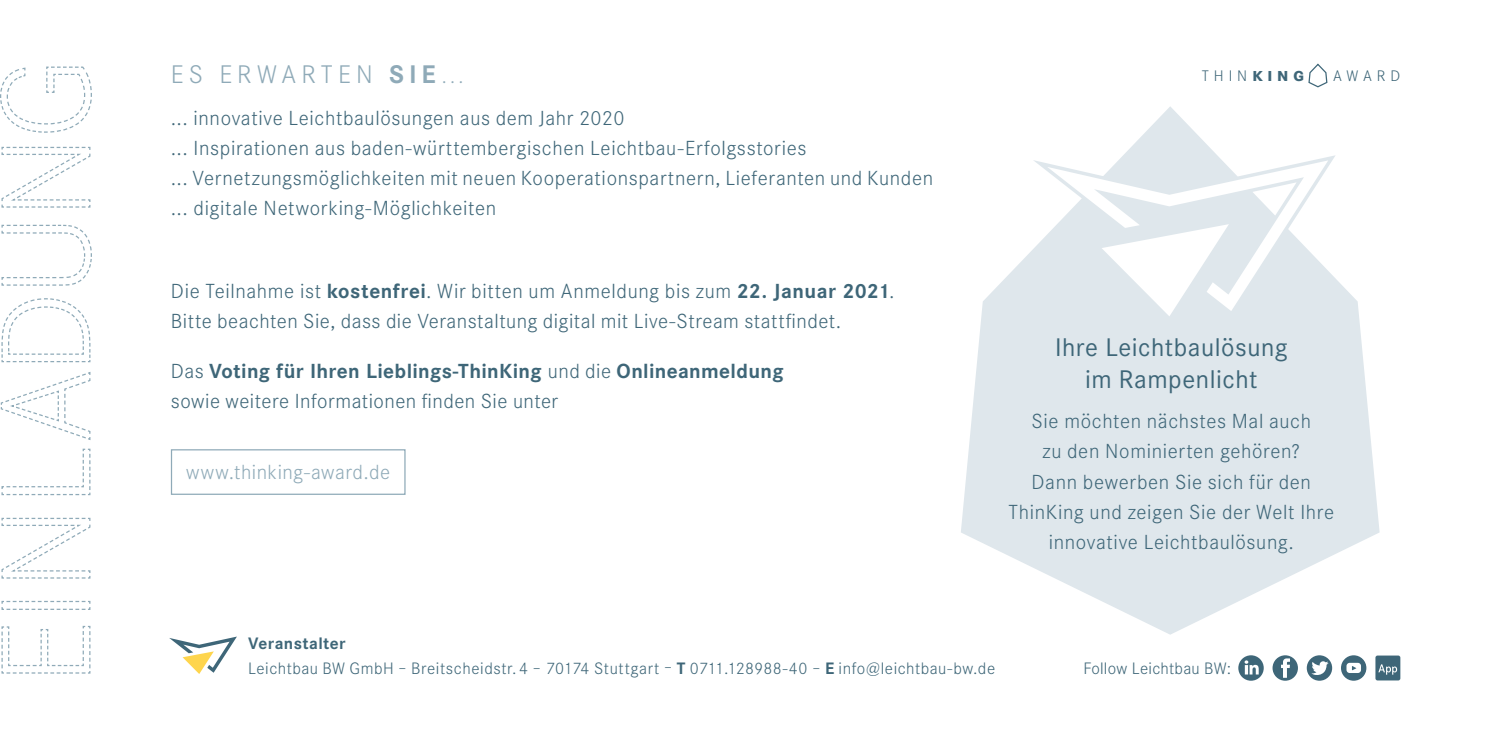
<style>
.page{position:relative;width:1489px;height:745px;background:#fff}
.page>*{position:absolute;margin:0;border:0;box-sizing:border-box;transform-origin:0 0}
.t1{font:25px/32.5px "Corporate SBQ";letter-spacing:.02em;color:#3e6678;text-align:center}
.t2{font:300 25px "Corporate SBQ";letter-spacing:.2em;color:#8faab8}
.t3{font:300 20px/30px "Corporate SBQ";letter-spacing:.03em;color:#3e6678}
.t4{font:300 20px "Corporate SBQ";letter-spacing:.025em;color:#8faab8}
.t5{font:300 16.25px/25px "Corporate SBQ";letter-spacing:.03em;color:#3e6678}
.t6{font:300 15px "Corporate SBQ";letter-spacing:.33em;color:#3e6678}
.s1{font-weight:700}
.s2{font-family:"Corporate S";font-weight:800}
</style>
<div class="page">
<svg style="left:1px;top:625px;width:90px;height:48px"></svg>
<svg style="left:1px;top:600px;width:90px;height:10px"></svg>
<svg style="left:1px;top:517px;width:90px;height:62px"></svg>
<svg style="left:1px;top:448px;width:90px;height:47px"></svg>
<svg style="left:0;top:372px;width:91px;height:68px"></svg>
<svg style="left:1px;top:298px;width:90px;height:64px"></svg>
<svg style="left:1px;top:224px;width:91px;height:62px"></svg>
<svg style="left:1px;top:146px;width:90px;height:62px"></svg>
<svg style="left:0;top:66px;width:92px;height:67px"></svg>
<div style="left:171px;top:449px;width:234px;height:45px;border:1px solid #8faab8"></div>
<svg style="left:1308px;top:63px;width:19px;height:25px"></svg>
<svg style="left:169px;top:636px;width:68px;height:37px"></svg>
<div style="left:1272px;top:655px;width:25px;height:25px;background:#3e6678;border-radius:50%"></div>
<svg style="left:1281px;top:658px;width:8px;height:19px"></svg>
<div style="left:1306px;top:655px;width:25px;height:25px;background:#3e6678;border-radius:50%"></div>
<svg style="left:1311px;top:661px;width:17px;height:14px"></svg>
<svg style="left:1340px;top:655px;width:26px;height:25px"></svg>
<div style="left:1342px;top:656px;width:23px;height:23px;background:#3e6678;border-radius:50%"></div>
<svg style="left:1346px;top:662px;width:14px;height:10px"></svg>
<div style="left:1238px;top:655px;width:25px;height:25px;background:#3e6678;border-radius:50%"></div>
<svg style="left:1244px;top:660px;width:14px;height:14px"></svg>
<div style="left:1375px;top:655px;width:25px;height:25px;background:#3e6678;border-radius:2px"></div>
<svg style="left:1378px;top:664px;width:18px;height:10px"></svg>
<svg style="left:961px;top:106px;width:418px;height:528px;fill:#dfe7ec"></svg>
<p class="t2" style="left:171px;top:59px;width:295px">ES ERWARTEN <span class="s1">SIE</span>…</p>
<p class="t3" style="left:171px;top:103px;width:763px">... innovative Leichtbaulösungen aus dem Jahr 2020<br>... Inspirationen aus baden-württembergischen Leichtbau-Erfolgsstories<br>... Vernetzungsmöglichkeiten mit neuen Kooperationspartnern, Lieferanten und Kunden ... digitale Networking-Möglichkeiten</p>
<p class="t3" style="left:171px;top:276px;width:725px">Die Teilnahme ist <span class="s1">kostenfrei</span>. Wir bitten um Anmeldung bis zum <span class="s1">22. Januar 2021</span>.<br>Bitte beachten Sie, dass die Veranstaltung digital mit Live-Stream stattfindet.</p>
<p class="t3" style="left:171px;top:356px;width:614px">Das <span class="s1">Voting für Ihren Lieblings-ThinKing</span> und die <span class="s1">Onlineanmeldung </span>sowie weitere Informationen finden Sie unter</p>
<p class="t4" style="left:186px;top:460px;width:205px">www.thinking-award.de</p>
<p class="t6" style="left:1201px;top:67px;width:104px">THIN<span class="s2">KING</span></p>
<p class="t6" style="left:1332px;top:67px;width:69px">AWARD</p>
<p class="t1" style="left:1054px;top:331px;width:234px">Ihre Leichtbaulösung im Rampenlicht</p>
<p class="t3" style="left:1008px;top:406px;width:327px;text-align:center">Sie möchten nächstes Mal auch<br>zu den Nominierten gehören?<br>Dann bewerben Sie sich für den<br>ThinKing und zeigen Sie der Welt Ihre innovative Leichtbaulösung.</p>
<p class="t5" style="left:248px;top:630px;width:748px"><span class="s1">Veranstalter<br></span>Leichtbau BW GmbH – Breitscheidstr. 4 – 70174 Stuttgart – <span class="s1">T</span> 0711.128988-40 – <span class="s1">E</span> info@leichtbau-bw.de</p>
<p class="t5" style="left:1083px;top:655px;width:149px">Follow Leichtbau BW:</p>
</div>
